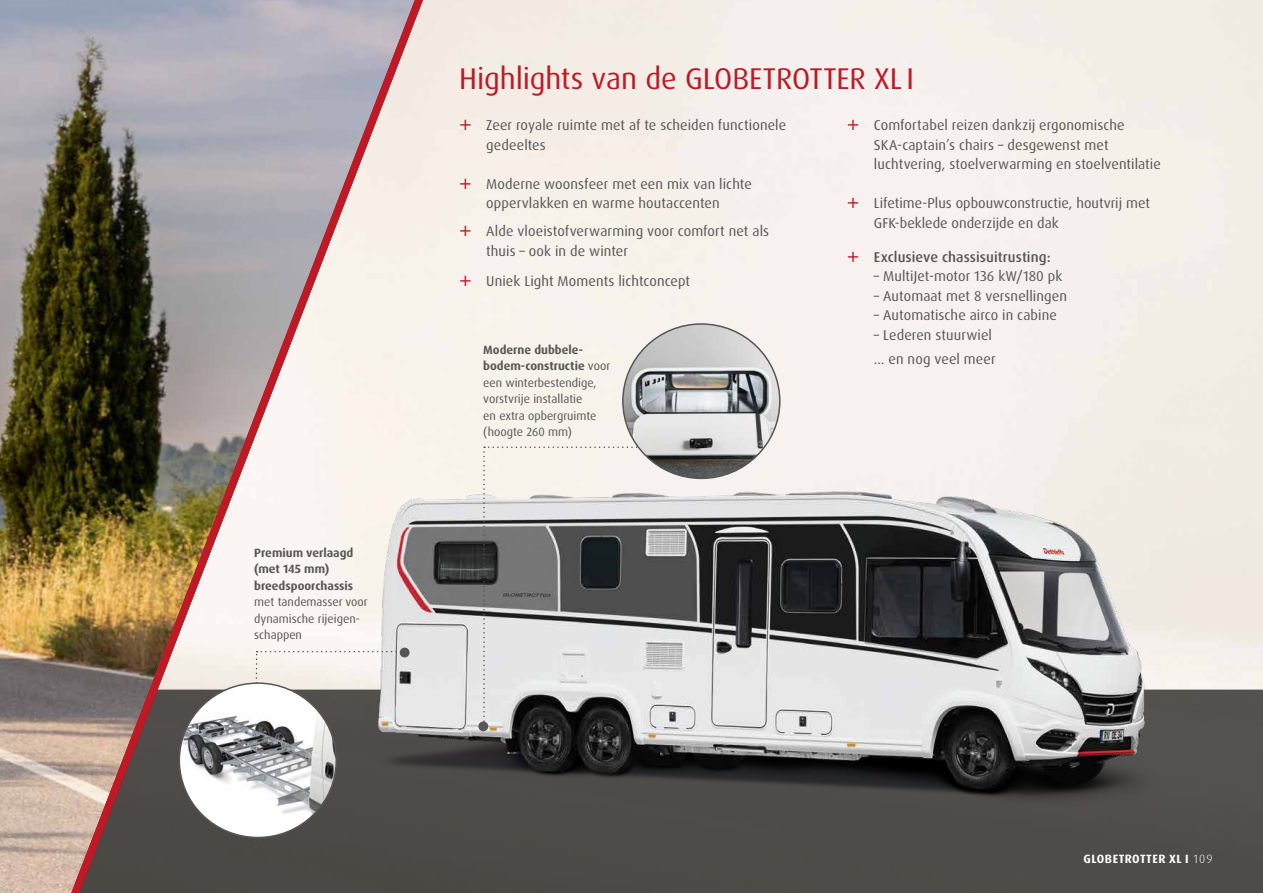
<style>
.page{position:relative;width:1263px;height:893px;background:#fff}
.page>*{position:absolute;margin:0;border:0;box-sizing:border-box;transform-origin:0 0}
.t1{font:30px "Dax Pro";letter-spacing:-.005em;color:#bd1a26}
.t2{font:14.25px/19.5px "Dax OT";letter-spacing:.005em;color:#575656}
.t3{font:14.25px/19.5px "Dax Pro";color:#575656}
.t4{font:500 14.25px "Dax OT";letter-spacing:.005em;color:#575656}
.t5{font:12px/16.5px "Dax Pro";color:#575656}
.t6{font:700 12px/16.5px "Dax Pro";color:#575656}
.t7{font:700 12px "Dax Pro";letter-spacing:.04em;color:#fff}
.s1{font-weight:700}
.s2{font-family:"Dax OT";font-weight:300}
</style>
<div class="page">
<img style="left:439px;top:298px;width:824px;height:595px">
<img style="left:0;top:0;width:56px;height:893px">
<img style="left:56px;top:0;width:383px;height:893px">
<svg style="left:254px;top:651px;width:152px;height:196px"></svg>
<div style="left:400px;top:648px;width:10px;height:9px;background:#565656;border-radius:50%"></div>
<div style="left:478px;top:721px;width:10px;height:10px;background:#565656;border-radius:50%"></div>
<svg style="left:483px;top:446px;width:181px;height:280px"></svg>
<img style="left:623px;top:324px;width:157px;height:154px">
<div style="left:179px;top:683px;width:157px;height:154px;background:#fff;border-radius:50%"></div>
<img style="left:179px;top:699px;width:157px;height:123px">
<svg style="left:460px;top:120px;width:11px;height:10px"></svg>
<svg style="left:460px;top:178px;width:11px;height:11px"></svg>
<svg style="left:460px;top:226px;width:11px;height:10px"></svg>
<svg style="left:460px;top:276px;width:11px;height:10px"></svg>
<svg style="left:848px;top:120px;width:10px;height:10px"></svg>
<svg style="left:848px;top:198px;width:10px;height:10px"></svg>
<svg style="left:848px;top:251px;width:10px;height:11px"></svg>
<p class="t6" style="left:254px;top:544px;width:101px">Premium verlaagd (met 145 mm) breedspoorchassis</p>
<p class="t5" style="left:254px;top:594px;width:115px">met tandemasser voor dynamische rijeigen&shy;schappen</p>
<h1 class="t1" style="left:459px;top:59px;width:456px">Highlights van de GLOBETROTTER XL I</h1>
<p class="t2" style="left:486px;top:116px;width:302px">Zeer royale ruimte met af te scheiden functionele gedeeltes</p>
<p class="t2" style="left:486px;top:174px;width:267px">Moderne woonsfeer met een mix van lichte oppervlakken en warme houtaccenten</p>
<p class="t2" style="left:486px;top:222px;width:284px">Alde vloeistofverwarming voor comfort net als thuis – ook in de winter</p>
<p class="t2" style="left:486px;top:272px;width:205px">Uniek Light Moments lichtconcept</p>
<p class="t2" style="left:874px;top:116px;width:288px">Comfortabel reizen dankzij ergonomische<br>SKA-captain’s chairs – desgewenst met luchtvering, stoelverwarming en stoelventilatie</p>
<p class="t3" style="left:874px;top:194px;width:278px">Lifetime-Plus opbouwconstructie, houtvrij met<br>GFK-beklede onderzijde en dak</p>
<p class="t4" style="left:874px;top:248px;width:178px">Exclusieve chassisuitrusting:</p>
<p class="t2" style="left:874px;top:267px;width:190px">– MultiJet-motor 136 kW/180 pk</p>
<p class="t2" style="left:874px;top:286px;width:195px">– Automaat met 8 versnellingen</p>
<p class="t2" style="left:874px;top:306px;width:185px">– Automatische airco in cabine</p>
<p class="t2" style="left:874px;top:323px;width:123px;line-height:24px">– Lederen stuurwiel … en nog veel meer</p>
<p class="t5" style="left:483px;top:341px;width:128px"><span class="s1">Moderne dubbele&shy;bodem-constructie</span> voor een winterbestendige, vorstvrije installatie<br>en extra opbergruimte (hoogte 260 mm)</p>
<p class="t7" style="left:1083px;top:851px;width:130px">GLOBETROTTER XL I <span class="s2">109</span></p>
</div>
